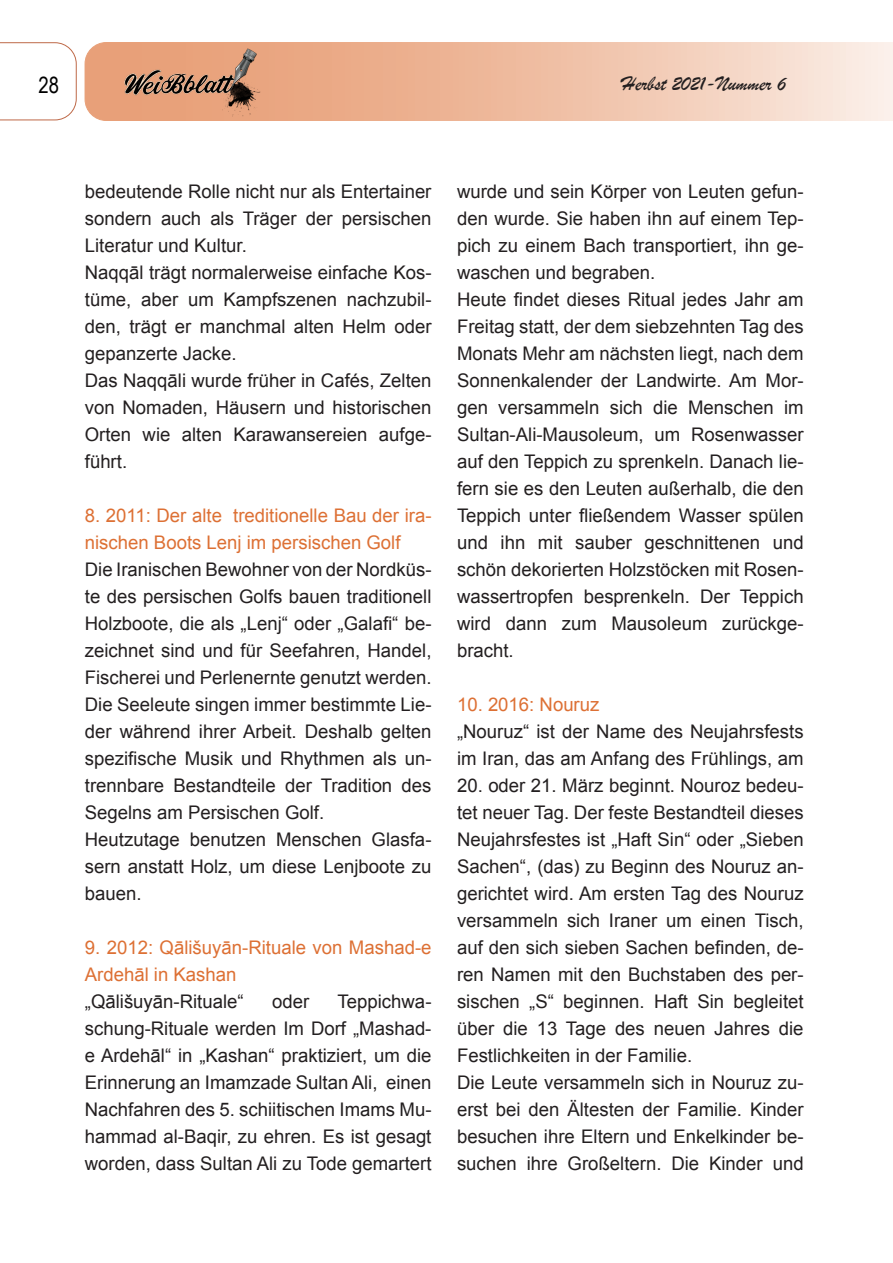
<style>
.page{position:relative;width:893px;height:1263px;background:#fff}
.page>*{position:absolute;margin:0;border:0;box-sizing:border-box;transform-origin:0 0}
.t1{font:22.5px "Arial Narrow";color:#000}
.t2{font:21px "Brush Script";color:#231f20}
.متن_کوثر{font:18.75px/27px "Arial";color:#231f20;text-align:justify}
.متن_کوثر-2{font:18.75px/27px "Arial";color:#dd7034}
</style>
<div class="page">
<svg style="left:85px;top:42px;width:808px;height:79px;background:#f0c3aa"></svg>
<img style="left:119px;top:42px;width:143px;height:79px">
<svg style="left:0;top:42px;width:77px;height:78px"></svg>
<p class="t1" style="left:38px;top:68px;width:22px">28</p>
<p class="t2" style="left:622px;top:71px;width:166px">Herbst 2021-Nummer 6</p>
<p class="متن_کوثر" style="left:85px;top:177px;width:348px">bedeutende Rolle nicht nur als Entertainer sondern auch als Träger der persischen Literatur und Kultur.</p>
<p class="متن_کوثر" style="left:85px;top:258px;width:348px">Naqqāl trägt normalerweise einfache Kos&shy;tüme, aber um Kampfszenen nachzubil&shy;den, trägt er manchmal alten Helm oder gepanzerte Jacke.</p>
<p class="متن_کوثر" style="left:85px;top:366px;width:348px">Das Naqqāli wurde früher in Cafés, Zelten von Nomaden, Häusern und historischen Orten wie alten Karawansereien aufge&shy;führt.</p>
<p class="متن_کوثر-2" style="left:85px;top:501px;width:348px">8. 2011: Der alte treditionelle Bau der ira&shy;nischen Boots Lenj im persischen Golf</p>
<p class="متن_کوثر" style="left:85px;top:555px;width:348px">Die Iranischen Bewohner von der Nordküs&shy;te des persischen Golfs bauen traditionell Holzboote, die als „Lenj“ oder „Galafi“ be&shy;zeichnet sind und für Seefahren, Handel, Fischerei und Perlenernte genutzt werden.</p>
<p class="متن_کوثر" style="left:85px;top:690px;width:348px">Die Seeleute singen immer bestimmte Lie&shy;der während ihrer Arbeit. Deshalb gelten spezifische Musik und Rhythmen als un&shy;trennbare Bestandteile der Tradition des Segelns am Persischen Golf.</p>
<p class="متن_کوثر" style="left:85px;top:825px;width:348px">Heutzutage benutzen Menschen Glasfa&shy;sern anstatt Holz, um diese Lenjboote zu bauen.</p>
<p class="متن_کوثر-2" style="left:85px;top:933px;width:348px">9. 2012: Qālišuyān-Rituale von Mashad-e<br>Ardehāl in Kashan</p>
<p class="متن_کوثر" style="left:85px;top:987px;width:160px">„Qālišuyān-Rituale“</p>
<p class="متن_کوثر" style="left:272px;top:987px;width:39px">oder</p>
<p class="متن_کوثر" style="left:85px;top:987px;width:348px;text-indent:253px">Teppichwa&shy;schung-Rituale werden Im Dorf „Mashad&shy;e Ardehāl“ in „Kashan“ praktiziert, um die Erinnerung an Imamzade Sultan Ali, einen Nachfahren des 5. schiitischen Imams Mu&shy;hammad al-Baqir, zu ehren. Es ist gesagt worden, dass Sultan Ali zu Tode gemartert</p>
<p class="متن_کوثر" style="left:457px;top:177px;width:348px">wurde und sein Körper von Leuten gefun&shy;den wurde. Sie haben ihn auf einem Tep&shy;pich zu einem Bach transportiert, ihn ge&shy;waschen und begraben.</p>
<p class="متن_کوثر" style="left:457px;top:285px;width:348px">Heute findet dieses Ritual jedes Jahr am Freitag statt, der dem siebzehnten Tag des Monats Mehr am nächsten liegt, nach dem Sonnenkalender der Landwirte. Am Mor&shy;gen versammeln sich die Menschen im Sultan-Ali-Mausoleum, um Rosenwasser auf den Teppich zu sprenkeln. Danach lie&shy;fern sie es den Leuten außerhalb, die den Teppich unter fließendem Wasser spülen und ihn mit sauber geschnittenen und schön dekorierten Holzstöcken mit Rosen&shy;wassertropfen besprenkeln. Der Teppich wird dann zum Mausoleum zurückge&shy;bracht.</p>
<p class="متن_کوثر-2" style="left:457px;top:690px;width:144px">10. 2016: Nouruz</p>
<p class="متن_کوثر" style="left:457px;top:717px;width:348px">„Nouruz“ ist der Name des Neujahrsfests im Iran, das am Anfang des Frühlings, am</p>
<p class="متن_کوثر" style="left:457px;top:771px;width:348px">20. oder 21. März beginnt. Nouroz bedeu&shy;tet neuer Tag. Der feste Bestandteil dieses Neujahrsfestes ist „Haft Sin“ oder „Sieben Sachen“, (das) zu Beginn des Nouruz an&shy;gerichtet wird. Am ersten Tag des Nouruz versammeln sich Iraner um einen Tisch, auf den sich sieben Sachen befinden, de&shy;ren Namen mit den Buchstaben des per&shy;sischen „S“ beginnen. Haft Sin begleitet über die 13 Tage des neuen Jahres die Festlichkeiten in der Familie.</p>
<p class="متن_کوثر" style="left:457px;top:1068px;width:348px">Die Leute versammeln sich in Nouruz zu&shy;erst bei den Ältesten der Familie. Kinder besuchen ihre Eltern und Enkelkinder be&shy;suchen ihre Großeltern. Die Kinder und</p>
</div>
